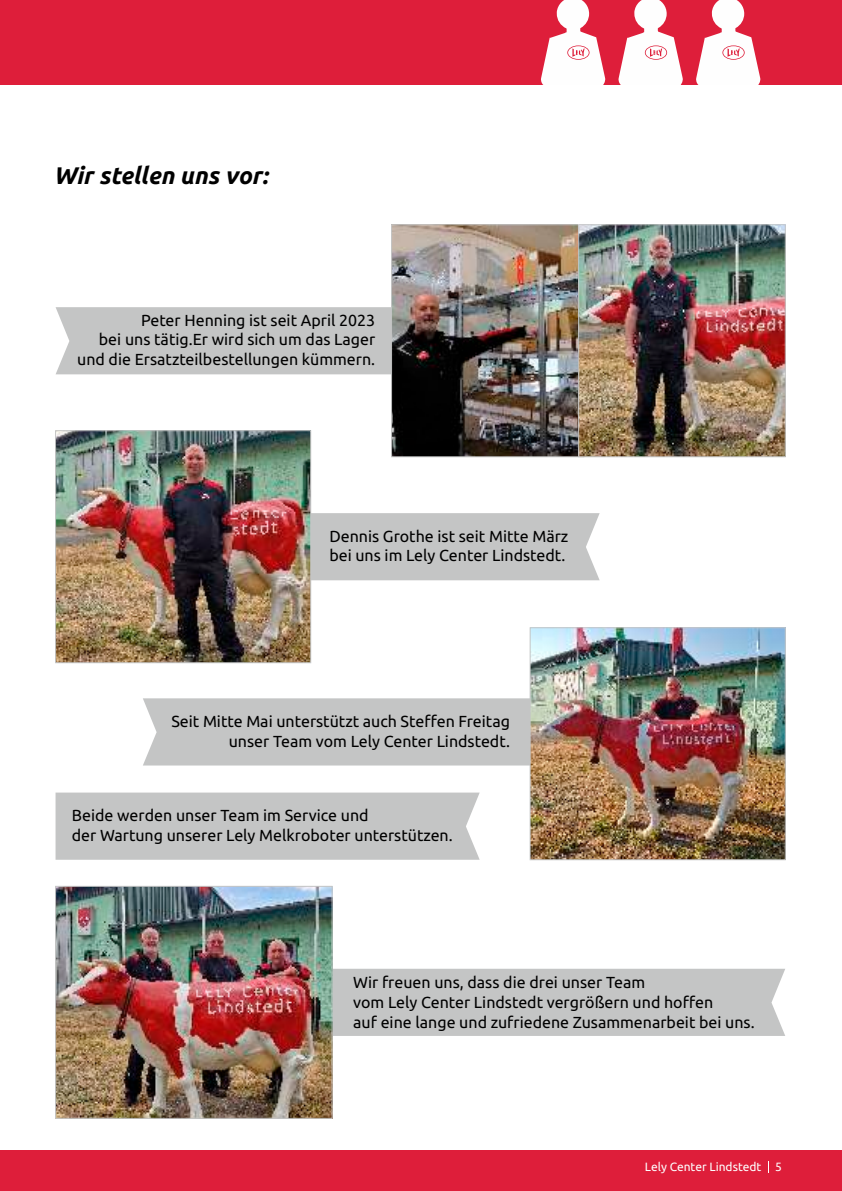
<style>
.page{position:relative;width:842px;height:1191px;background:#fff}
.page>*{position:absolute;margin:0;border:0;box-sizing:border-box;transform-origin:0 0}
.t1{font:italic 700 24px "Ubuntu";color:#000}
.t2{font:16px/19.8px "Ubuntu";color:#000}
.t3{font:12px "Ubuntu";color:#fefefe}
</style>
<div class="page">
<div style="left:56px;top:792px;width:424px;height:67px;background:#c4c5c5"></div>
<div style="left:0;top:1151px;width:842px;height:40px;background:#de1e3a"></div>
<div style="left:0;top:0;width:842px;height:84px;background:#de1e3a"></div>
<svg style="left:541px;top:0;width:65px;height:84px"></svg>
<svg style="left:618px;top:0;width:65px;height:84px"></svg>
<svg style="left:696px;top:0;width:65px;height:84px"></svg>
<div style="left:56px;top:307px;width:335px;height:67px;background:#c4c5c5"></div>
<div style="left:143px;top:698px;width:387px;height:67px;background:#c4c5c5"></div>
<div style="left:311px;top:513px;width:289px;height:67px;background:#c4c5c5"></div>
<img style="left:57px;top:432px;width:252px;height:229px">
<div style="left:55px;top:430px;width:256px;height:233px;border:1px solid #c4c5c5"></div>
<img style="left:532px;top:629px;width:251px;height:229px">
<div style="left:530px;top:627px;width:255px;height:233px;border:1px solid #c4c5c5"></div>
<img style="left:393px;top:226px;width:185px;height:229px">
<div style="left:391px;top:224px;width:193px;height:233px;border:1px solid #c4c5c5"></div>
<div style="left:332px;top:968px;width:453px;height:68px;background:#c4c5c5"></div>
<img style="left:57px;top:888px;width:273px;height:228px">
<div style="left:55px;top:886px;width:277px;height:232px;border:1px solid #c4c5c5"></div>
<img style="left:580px;top:226px;width:203px;height:229px">
<div style="left:578px;top:224px;width:207px;height:233px;border:1px solid #c4c5c5"></div>
<h1 class="t1" style="left:54px;top:166px;width:216px">Wir stellen uns vor:</h1>
<p class="t2" style="left:77px;top:311px;width:300px;text-align:right">Peter Henning ist seit April 2023<br>bei uns tätig.Er wird sich um das Lager und die Ersatzteilbestellungen kümmern.</p>
<p class="t2" style="left:329px;top:527px;width:241px">Dennis Grothe ist seit Mitte März bei uns im Lely Center Lindstedt.</p>
<p class="t2" style="left:171px;top:712px;width:340px;text-align:right">Seit Mitte Mai unterstützt auch Steffen Freitag unser Team vom Lely Center Lindstedt.</p>
<p class="t2" style="left:72px;top:806px;width:382px">Beide werden unser Team im Service und<br>der Wartung unserer Lely Melkroboter unterstützen.</p>
<p class="t2" style="left:353px;top:973px;width:403px">Wir freuen uns, dass die drei unser Team<br>vom Lely Center Lindstedt vergrößern und hoffen<br>auf eine lange und zufriedene Zusammenarbeit bei uns.</p>
<p class="t3" style="left:645px;top:1161px;width:138px">Lely Center Lindstedt 5</p>
</div>
